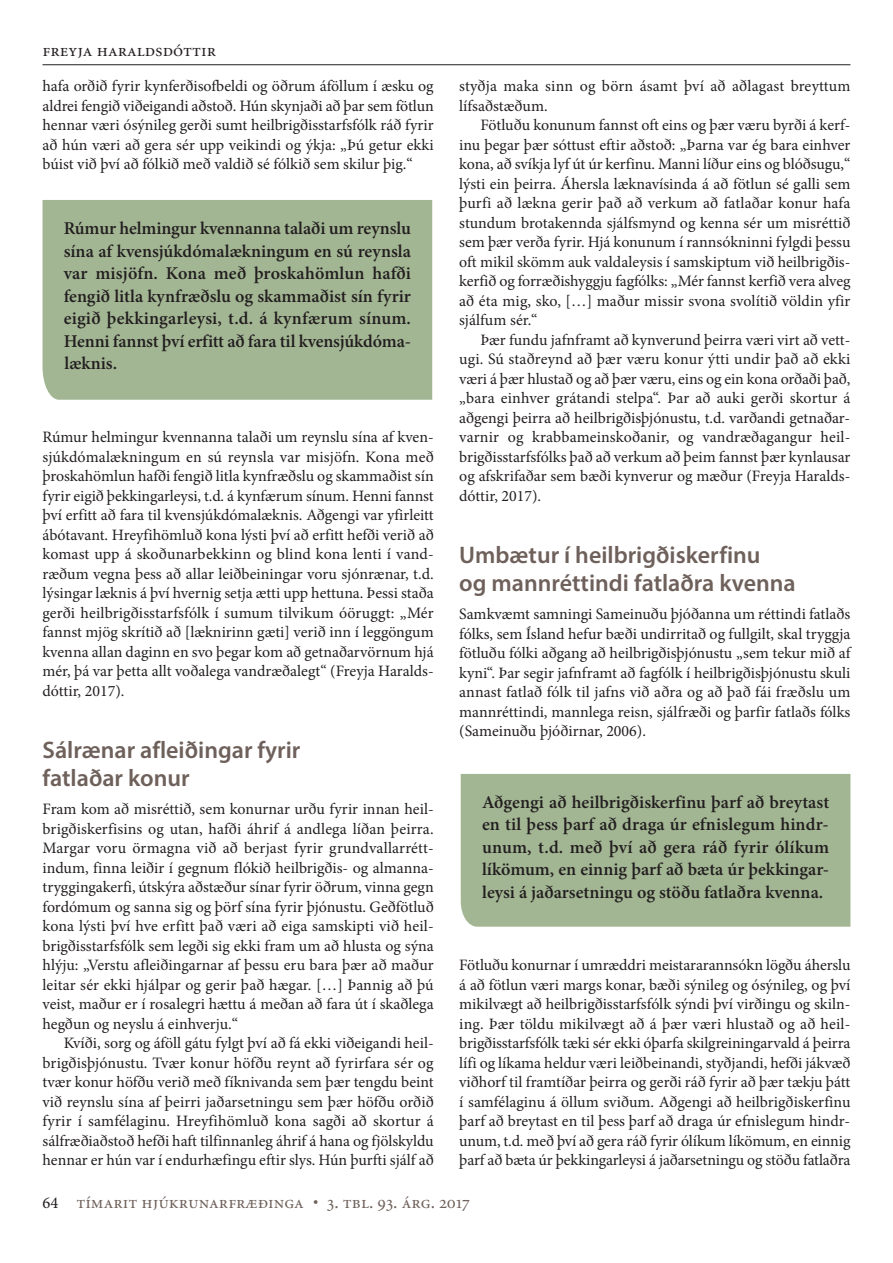
<style>
.page{position:relative;width:893px;height:1263px;background:#fff}
.page>*{position:absolute;margin:0;border:0;box-sizing:border-box;transform-origin:0 0}
.t1{font:600 24px/28px "Myriad Pro";color:#6e605a}
.t2{font:600 18px/22.5px "Minion Pro";letter-spacing:-.005em;color:#231f20;text-align:justify}
.t3{font:18px "Minion Regular SC";color:#6e605a}
.t4{font:18px "Minion Regular SC";color:#231f20}
.t5{font:15.9px/19.5px "Minion Pro";color:#231f20;text-align:justify}
.s1{font-family:"Minion Pro";font-size:16.5px;color:#231f20}
</style>
<div class="page">
<hr style="left:43px;top:64px;width:807px;height:1px;background:#231f20">
<div style="left:43px;top:200px;width:389px;height:200px;background:#a3b693"></div>
<div style="left:461px;top:774px;width:389px;height:153px;background:#a3b693"></div>
<p class="t4" style="left:43px;top:41px;width:175px">freyja haraldsdóttir</p>
<p class="t5" style="left:43px;top:76px;width:393px">hafa orðið fyrir kynferðisofbeldi og öðrum áföllum í æsku og aldrei fengið viðeigandi aðstoð. Hún skynjaði að þar sem fötlun hennar væri ósýnileg gerði sumt heilbrigðisstarfsfólk ráð fyrir að hún væri að gera sér upp veikindi og ýkja: „Þú getur ekki búist við því að fólkið með valdið sé fólkið sem skilur þig.“</p>
<p class="t2" style="left:64px;top:217px;width:349px">Rúmur helmingur kvennanna talaði um reynslu sína af kvensjúkdómalækningum en sú reynsla var misjöfn. Kona með þroskahömlun hafði fengið litla kynfræðslu og skammaðist sín fyrir eigið þekkingarleysi, t.d. á kynfærum sínum.<br>Henni fannst því erfitt að fara til kvensjúkdóma&shy;læknis.</p>
<p class="t5" style="left:43px;top:427px;width:393px">Rúmur helmingur kvennanna talaði um reynslu sína af kven&shy;sjúkdómalækningum en sú reynsla var misjöfn. Kona með þroskahömlun hafði fengið litla kynfræðslu og skammaðist sín fyrir eigið þekkingarleysi, t.d. á kynfærum sínum. Henni fannst því erfitt að fara til kvensjúkdómalæknis. Aðgengi var yfirleitt ábótavant. Hreyfihömluð kona lýsti því að erfitt hefði verið að komast upp á skoðunarbekkinn og blind kona lenti í vand&shy;ræðum vegna þess að allar leiðbeiningar voru sjónrænar, t.d. lýsingar læknis á því hvernig setja ætti upp hettuna. Þessi staða gerði heilbrigðisstarfsfólk í sumum tilvikum óöruggt: „Mér fannst mjög skrítið að [læknirinn gæti] verið inn í leggöngum kvenna allan daginn en svo þegar kom að getnaðarvörnum hjá mér, þá var þetta allt voðalega vandræðalegt“ (Freyja Haralds&shy;dóttir, 2017).</p>
<h1 class="t1" style="left:43px;top:736px;width:259px">Sálrænar afleiðingar fyrir fatlaðar konur</h1>
<p class="t5" style="left:42px;top:800px;width:393px">Fram kom að misréttið, sem konurnar urðu fyrir innan heil&shy;brigðiskerfisins og utan, hafði áhrif á andlega líðan þeirra.<br>Margar voru örmagna við að berjast fyrir grundvallarrétt&shy;indum, finna leiðir í gegnum flókið heilbrigðis- og almanna&shy;tryggingakerfi, útskýra aðstæður sínar fyrir öðrum, vinna gegn fordómum og sanna sig og þörf sína fyrir þjónustu. Geðfötluð kona lýsti því hve erfitt það væri að eiga samskipti við heil&shy;brigðisstarfsfólk sem legði sig ekki fram um að hlusta og sýna hlýju: „Verstu afleiðingarnar af þessu eru bara þær að maður leitar sér ekki hjálpar og gerir það hægar. […] Þannig að þú veist, maður er í rosalegri hættu á meðan að fara út í skaðlega hegðun og neyslu á einhverju.“</p>
<p class="t5" style="left:42px;top:1034px;width:393px;text-indent:21px">Kvíði, sorg og áföll gátu fylgt því að fá ekki viðeigandi heil&shy;brigðisþjónustu. Tvær konur höfðu reynt að fyrirfara sér og tvær konur höfðu verið með fíknivanda sem þær tengdu beint við reynslu sína af þeirri jaðarsetningu sem þær höfðu orðið fyrir í samfélaginu. Hreyfihömluð kona sagði að skortur á sálfræðiaðstoð hefði haft tilfinnanleg áhrif á hana og fjölskyldu hennar er hún var í endurhæfingu eftir slys. Hún þurfti sjálf að</p>
<p class="t5" style="left:459px;top:76px;width:393px">styðja maka sinn og börn ásamt því að aðlagast breyttum lífsaðstæðum.</p>
<p class="t5" style="left:459px;top:115px;width:393px;text-indent:21px">Fötluðu konunum fannst oft eins og þær væru byrði á kerf&shy;inu þegar þær sóttust eftir aðstoð: „Þarna var ég bara einhver kona, að svíkja lyf út úr kerfinu. Manni líður eins og blóðsugu,“ lýsti ein þeirra. Áhersla læknavísinda á að fötlun sé galli sem þurfi að lækna gerir það að verkum að fatlaðar konur hafa stundum brotakennda sjálfsmynd og kenna sér um misréttið sem þær verða fyrir. Hjá konunum í rannsókninni fylgdi þessu oft mikil skömm auk valdaleysis í samskiptum við heilbrigðis&shy;kerfið og forræðishyggju fagfólks: „Mér fannst kerfið vera alveg að éta mig, sko, […] maður missir svona svolítið völdin yfir sjálfum sér.“</p>
<p class="t5" style="left:459px;top:330px;width:393px;text-indent:21px">Þær fundu jafnframt að kynverund þeirra væri virt að vett&shy;ugi. Sú staðreynd að þær væru konur ýtti undir það að ekki væri á þær hlustað og að þær væru, eins og ein kona orðaði það, „bara einhver grátandi stelpa“. Þar að auki gerði skortur á aðgengi þeirra að heilbrigðisþjónustu, t.d. varðandi getnaðar&shy;varnir og krabbameinskoðanir, og vandræðagangur heil&shy;brigðisstarfsfólks það að verkum að þeim fannst þær kynlausar og afskrifaðar sem bæði kynverur og mæður (Freyja Haralds&shy;dóttir, 2017).</p>
<h1 class="t1" style="left:459px;top:541px;width:338px">Umbætur í heilbrigðiskerfinu<br>og mannréttindi fatlaðra kvenna</h1>
<p class="t5" style="left:459px;top:605px;width:393px">Samkvæmt samningi Sameinuðu þjóðanna um réttindi fatlaðs fólks, sem Ísland hefur bæði undirritað og fullgilt, skal tryggja fötluðu fólki aðgang að heilbrigðisþjónustu „sem tekur mið af kyni“. Þar segir jafnframt að fagfólk í heilbrigðisþjónustu skuli annast fatlað fólk til jafns við aðra og að það fái fræðslu um mannréttindi, mannlega reisn, sjálfræði og þarfir fatlaðs fólks (Sameinuðu þjóðirnar, 2006).</p>
<p class="t2" style="left:482px;top:791px;width:349px">Aðgengi að heilbrigðiskerfinu þarf að breytast en til þess þarf að draga úr efnislegum hindr&shy;unum, t.d. með því að gera ráð fyrir ólíkum líkömum, en einnig þarf að bæta úr þekkingar&shy;leysi á jaðarsetningu og stöðu fatlaðra kvenna.</p>
<p class="t5" style="left:459px;top:956px;width:393px">Fötluðu konurnar í umræddri meistararannsókn lögðu áherslu á að fötlun væri margs konar, bæði sýnileg og ósýnileg, og því mikilvægt að heilbrigðisstarfsfólk sýndi því virðingu og skiln&shy;ing. Þær töldu mikilvægt að á þær væri hlustað og að heil&shy;brigðisstarfsfólk tæki sér ekki óþarfa skilgreiningarvald á þeirra lífi og líkama heldur væri leiðbeinandi, styðjandi, hefði jákvæð viðhorf til framtíðar þeirra og gerði ráð fyrir að þær tækju þátt í samfélaginu á öllum sviðum. Aðgengi að heilbrigðiskerfinu þarf að breytast en til þess þarf að draga úr efnislegum hindr&shy;unum, t.d. með því að gera ráð fyrir ólíkum líkömum, en einnig þarf að bæta úr þekkingarleysi á jaðarsetningu og stöðu fatlaðra</p>
<p class="t3" style="left:43px;top:1193px;width:429px"><span class="s1">64</span> tímarit hjúkrunarfræðinga • 3. tbl. 93. árg. 2017</p>
</div>
